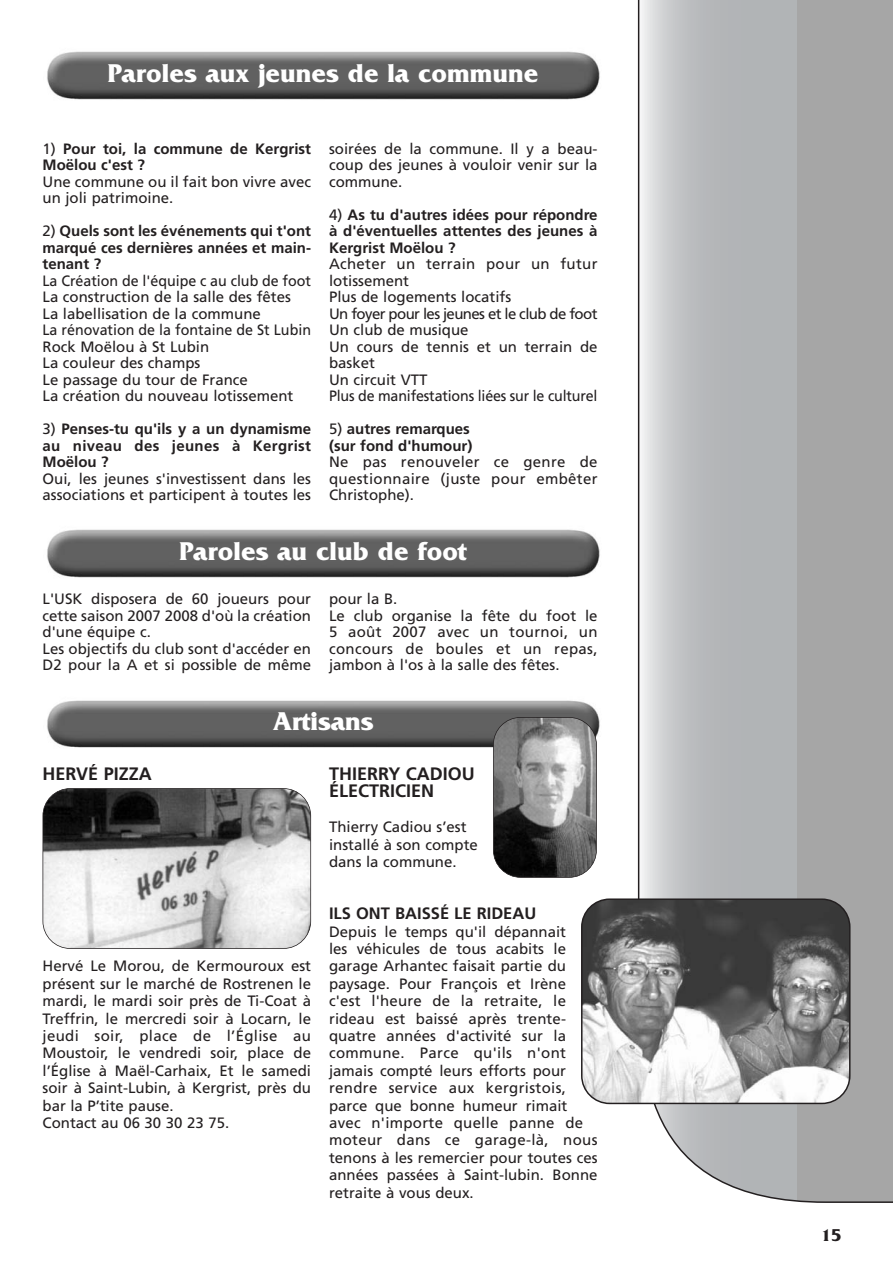
<style>
.page{position:relative;width:893px;height:1263px;background:#fff}
.page>*{position:absolute;margin:0;border:0;box-sizing:border-box;transform-origin:0 0}
.t1{font:700 27px "Friz Quadrata";color:#fff}
.t2{font:700 18px/17.4px "Frutiger";color:#231f20}
.t3{font:700 18px "Friz Quadrata";color:#231f20}
.t4{font:700 16.5px "Frutiger";color:#231f20}
.t5{font:15px/17.4px "Frutiger";color:#231f20}
.t6{font:700 15px/16.5px "Frutiger";color:#231f20;text-align:justify}
.t7{font:15px/16.5px "Frutiger";color:#231f20;scale:.95 1}
.s1{font-weight:400}
</style>
<div class="page">
<svg style="left:638px;top:0;width:255px;height:1203px;background:#b2b3b4"></svg>
<img style="left:43px;top:789px;width:268px;height:160px;border-radius:27px">
<div style="left:43px;top:788px;width:268px;height:161px;border:1px solid #231f20;border-radius:28px"></div>
<img style="left:47px;top:51px;width:553px;height:49px">
<img style="left:47px;top:529px;width:553px;height:49px">
<img style="left:47px;top:700px;width:553px;height:48px">
<svg style="left:581px;top:898px;width:269px;height:206px"></svg>
<img style="left:493px;top:718px;width:103px;height:159px;border-radius:27px">
<div style="left:493px;top:717px;width:104px;height:161px;border:1px solid #231f20;border-radius:28px"></div>
<h1 class="t1" style="left:108px;top:64px;width:432px">Paroles aux jeunes de la commune</h1>
<p class="t6" style="left:43px;top:141px;width:270px"><span class="s1">1)</span> Pour toi, la commune de Kergrist<br>Moëlou c'est ?</p>
<p class="t5" style="left:43px;top:174px;width:270px;line-height:16.5px">Une commune ou il fait bon vivre avec un joli patrimoine.</p>
<p class="t6" style="left:43px;top:224px;width:270px"><span class="s1">2)</span> Quels sont les événements qui t'ont marqué ces dernières années et main&shy;tenant ?</p>
<p class="t7" style="left:43px;top:273px;width:284px">La Création de l'équipe c au club de foot<br>La construction de la salle des fêtes<br>La labellisation de la commune<br>La rénovation de la fontaine de St Lubin<br>Rock Moëlou à St Lubin<br>La couleur des champs<br>Le passage du tour de France<br>La création du nouveau lotissement</p>
<p class="t6" style="left:43px;top:422px;width:270px"><span class="s1">3)</span> Penses-tu qu'ils y a un dynamisme au niveau des jeunes à Kergrist Moëlou ?</p>
<p class="t5" style="left:43px;top:471px;width:270px;line-height:16.5px">Oui, les jeunes s'investissent dans les associations et participent à toutes les</p>
<p class="t5" style="left:329px;top:141px;width:270px;line-height:16.5px;text-align:justify">soirées de la commune. Il y a beau&shy;coup des jeunes à vouloir venir sur la commune.</p>
<p class="t6" style="left:329px;top:207px;width:270px"><span class="s1">4)</span> As tu d'autres idées pour répondre à d'éventuelles attentes des jeunes à Kergrist Moëlou ?</p>
<p class="t5" style="left:329px;top:257px;width:270px;line-height:16.5px">Acheter un terrain pour un futur lotissement<br>Plus de logements locatifs<br>Un foyer pour les jeunes et le club de foot<br>Un club de musique<br>Un cours de tennis et un terrain de basket<br>Un circuit VTT<br>Plus de manifestations liées sur le culturel</p>
<p class="t6" style="left:329px;top:422px;width:145px"><span class="s1">5)</span> autres remarques (sur fond d'humour)</p>
<p class="t5" style="left:329px;top:455px;width:270px;line-height:16.5px;text-align:justify">Ne pas renouveler ce genre de questionnaire (juste pour embêter Christophe).</p>
<h1 class="t1" style="left:180px;top:542px;width:289px">Paroles au club de foot</h1>
<p class="t5" style="left:43px;top:592px;width:270px;line-height:16.5px">L'USK disposera de 60 joueurs pour cette saison 2007 2008 d'où la création d'une équipe c.<br>Les objectifs du club sont d'accéder en<br>D2 pour la A et si possible de même</p>
<p class="t5" style="left:329px;top:592px;width:270px;line-height:16.5px">pour la B.<br>Le club organise la fête du foot le<br>5 août 2007 avec un tournoi, un concours de boules et un repas, jambon à l'os à la salle des fêtes.</p>
<h1 class="t1" style="left:273px;top:712px;width:102px">Artisans</h1>
<p class="t2" style="left:43px;top:766px;width:111px">HERVÉ PIZZA</p>
<p class="t5" style="left:43px;top:959px;width:270px">Hervé Le Morou, de Kermouroux est présent sur le marché de Rostrenen le mardi, le mardi soir près de Ti-Coat à Treffrin, le mercredi soir à Locarn, le jeudi soir, place de l’Église au Moustoir, le vendredi soir, place de l’Église à Maël-Carhaix, Et le samedi soir à Saint-Lubin, à Kergrist, près du bar la P’tite pause.<br>Contact au 06 30 30 23 75.</p>
<p class="t2" style="left:329px;top:766px;width:147px">THIERRY CADIOU<br>ÉLECTRICIEN</p>
<p class="t5" style="left:329px;top:819px;width:150px">Thierry Cadiou s’est installé à son compte dans la commune.</p>
<p class="t4" style="left:329px;top:907px;width:209px">ILS ONT BAISSÉ LE RIDEAU</p>
<p class="t5" style="left:329px;top:924px;width:270px">Depuis le temps qu'il dépannait<br>les véhicules de tous acabits le garage Arhantec faisait partie du paysage. Pour François et Irène c'est l'heure de la retraite, le rideau est baissé après trente&shy;quatre années d'activité sur la commune. Parce qu'ils n'ont jamais compté leurs efforts pour rendre service aux kergristois, parce que bonne humeur rimait avec n'importe quelle panne de moteur dans ce garage-là, nous tenons à les remercier pour toutes ces années passées à Saint-lubin. Bonne retraite à vous deux.</p>
<p class="t3" style="left:821px;top:1229px;width:22px">15</p>
</div>
